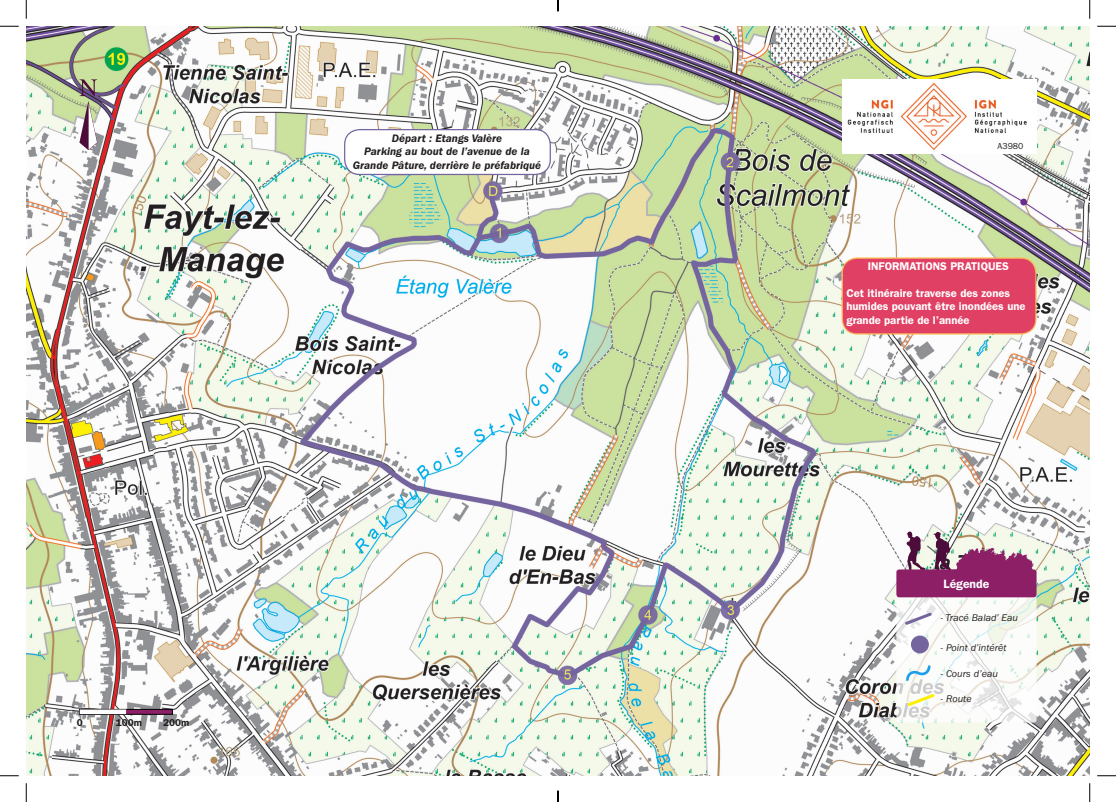
<style>
.page{position:relative;width:1116px;height:802px;background:#fff}
.page>*{position:absolute;margin:0;border:0;box-sizing:border-box;transform-origin:0 0}
.t1{font:600 12.12px "ITC Franklin Gothic Std";color:#fff}
.Texte{font:600 11.25px/13.5px "ITC Franklin Gothic Std";color:#fff}
.Texte-2{font:italic 600 11.25px/13.5px "ITC Franklin Gothic Std";color:#231f20;text-align:center}
.t2{font:italic 10.12px "ITC Franklin Gothic Std";color:#231f20}
.t3{font:600 10px "ITC Franklin Gothic Std";color:#231f20}
.t4{font:8.75px "ITC Franklin Gothic Std";color:#231f20}
</style>
<div class="page">
<img style="left:26px;top:26px;width:1063px;height:750px">
<svg style="left:906px;top:532px;width:19px;height:37px"></svg>
<svg style="left:932px;top:532px;width:102px;height:37px;background:#b996a7"></svg>
<svg style="left:896px;top:591px;width:140px;height:132px"></svg>
<div style="left:896px;top:569px;width:140px;height:28px;background:#8d1f66;border-radius:3px"></div>
<div style="left:911px;top:635px;width:17px;height:18px;background:#75659f;border-radius:50%"></div>
<svg style="left:902px;top:610px;width:32px;height:17px"></svg>
<svg style="left:904px;top:664px;width:28px;height:18px"></svg>
<svg style="left:79px;top:79px;width:18px;height:71px"></svg>
<div style="left:345px;top:130px;width:205px;height:44px;background:#fff;border-radius:15px"></div>
<div style="left:344px;top:129px;width:207px;height:46px;border:1px solid #75659f;border-radius:15px"></div>
<svg style="left:79px;top:709px;width:94px;height:5px"></svg>
<svg style="left:80px;top:709px;width:46px;height:5px"></svg>
<div style="left:842px;top:258px;width:193px;height:76px;background:#e04064;border-radius:15px"></div>
<div style="left:841px;top:257px;width:195px;height:78px;border:1px solid #fcb855;border-radius:15px"></div>
<svg style="left:905px;top:691px;width:31px;height:17px"></svg>
<img style="left:842px;top:79px;width:194px;height:75px">
<svg style="left:0;top:25px;width:19px;height:2px"></svg>
<svg style="left:1097px;top:25px;width:18px;height:2px"></svg>
<svg style="left:0;top:775px;width:19px;height:1px"></svg>
<svg style="left:1097px;top:775px;width:18px;height:1px"></svg>
<svg style="left:25px;top:0;width:2px;height:19px"></svg>
<svg style="left:25px;top:783px;width:2px;height:19px"></svg>
<svg style="left:1089px;top:0;width:1px;height:19px"></svg>
<svg style="left:1089px;top:783px;width:1px;height:19px"></svg>
<svg style="left:557px;top:0;width:2px;height:11px"></svg>
<svg style="left:557px;top:791px;width:2px;height:11px"></svg>
<p class="Texte-2" style="left:392px;top:131px;width:112px">Départ : Etangs Valère</p>
<p class="Texte-2" style="left:353px;top:145px;width:190px">Parking au bout de l’avenue de la<br>Grande Pâture, derrière le préfabriqué</p>
<p class="t3" style="left:77px;top:717px;width:8px">0</p>
<p class="t3" style="left:116px;top:717px;width:28px">100m</p>
<p class="t3" style="left:163px;top:717px;width:28px">200m</p>
<p class="t4" style="left:997px;top:141px;width:27px">A3980</p>
<p class="Texte" style="left:867px;top:259px;width:142px">INFORMATIONS PRATIQUES</p>
<p class="Texte" style="left:846px;top:286px;width:181px">Cet itinéraire traverse des zones humides pouvant être inondées une grande partie de l’année</p>
<p class="t1" style="left:943px;top:576px;width:47px">Légende</p>
<p class="t2" style="left:940px;top:612px;width:79px">- Tracé Balad’ Eau</p>
<p class="t2" style="left:940px;top:642px;width:67px">- Point d’intérêt</p>
<p class="t2" style="left:940px;top:668px;width:59px">- Cours d’eau</p>
<p class="t2" style="left:940px;top:693px;width:32px">- Route</p>
</div>
